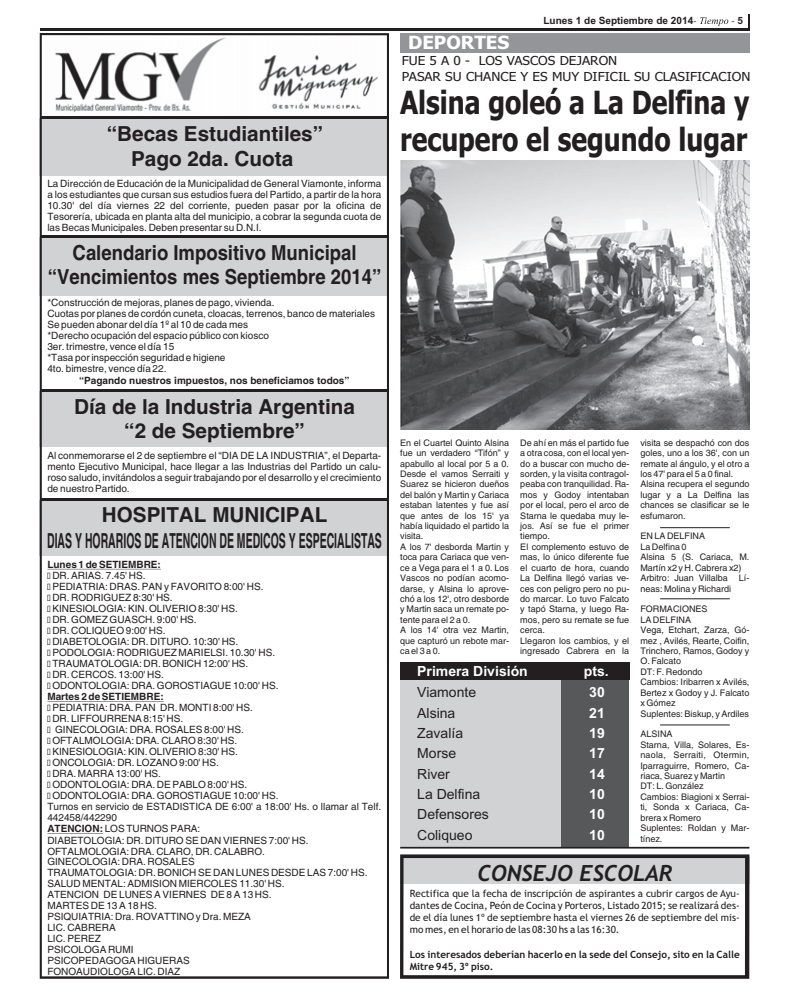
<style>
.page{position:relative;width:789px;height:993px;background:#fff}
.page>*{position:absolute;margin:0;border:0;box-sizing:border-box;transform-origin:0 0}
.t1{font:700 32px/36.7px "Tahoma";color:#231f20;scale:.83 1}
.t2{font:italic 700 22.3px "Trebuchet MS";color:#231f20}
.t3{font:700 20.7px/24.6px "Helvetica";color:#231f20;text-align:center}
.t4{font:700 20.7px/24.6px "Helvetica";color:#231f20;text-align:center;scale:.89 1}
.t5{font:700 18.2px "Tahoma";color:#fff}
.t6{font:14px/20.3px "Arial";color:#231f20}
.t7{font:700 14px/20.3px "Arial";color:#fff;text-align:justify}
.t8{font:12.4px/15.1px "Tahoma";color:#231f20;scale:1.09 1}
.t9{font:10px/11px "Helvetica";color:#231f20}
.t10{font:10px/12.2px "Trebuchet MS";color:#231f20;text-align:justify}
.t11{font:700 10px "Helvetica";color:#231f20}
.t12{font:700 10px/12.2px "Trebuchet MS";color:#231f20}
.t13{font:700 10px "Arial";color:#231f20}
.t14{font:9px/10.4px "Helvetica";color:#231f20}
.s1{font-weight:700}
</style>
<div class="page">
<div style="left:560px;top:679px;width:69px;height:167px;background:#57585a"></div>
<div style="left:400px;top:679px;width:160px;height:167px;background:#d1d2d4"></div>
<svg style="left:748px;top:14px;width:1px;height:14px"></svg>
<hr style="left:40px;top:28px;width:709px;height:2px;background:#231f20">
<svg style="left:693px;top:17px;width:40px;height:9px"></svg>
<hr style="left:400px;top:846px;width:349px;height:2px;background:#231f20">
<svg style="left:40px;top:33px;width:349px;height:945px"></svg>
<svg style="left:400px;top:854px;width:349px;height:124px"></svg>
<div style="left:400px;top:33px;width:349px;height:19px;background:#939598"></div>
<div style="left:400px;top:662px;width:229px;height:17px;background:#231f20"></div>
<hr style="left:659px;top:527px;width:70px;height:1px;background:#231f20">
<hr style="left:659px;top:598px;width:70px;height:1px;background:#231f20">
<hr style="left:659px;top:724px;width:70px;height:1px;background:#231f20">
<img style="left:400px;top:161px;width:349px;height:269px">
<h3 class="t3" style="left:107px;top:123px;width:218px">“Becas Estudiantiles”<br>Pago 2da. Cuota</h3>
<p class="t9" style="left:47px;top:179px;width:335px;text-align:justify">La Dirección de Educación de la Municipalidad de General Viamonte, informa a los estudiantes que cursan sus estudios fuera del Partido, a partir de la hora 10.30' del día viernes 22 del corriente, pueden pasar por la oficina de Tesorería, ubicada en planta alta del municipio, a cobrar la segunda cuota de las Becas Municipales. Deben presentar su D.N.I.</p>
<h3 class="t4" style="left:48px;top:242px;width:376px">Calendario Impositivo Municipal “Vencimientos mes Septiembre 2014”</h3>
<p class="t9" style="left:47px;top:298px;width:329px">*Construcción de mejoras, planes de pago, vivienda.<br>Cuotas por planes de cordón cuneta, cloacas, terrenos, banco de materiales Se pueden abonar del día 1º al 10 de cada mes<br>*Derecho ocupación del espacio público con kiosco<br>3er. trimestre, vence el día 15<br>*Tasa por inspección seguridad e higiene<br>4to. bimestre, vence día 22.</p>
<p class="t11" style="left:79px;top:376px;width:272px">“Pagando nuestros impuestos, nos beneficiamos todos”</p>
<h3 class="t3" style="left:74px;top:396px;width:282px">Día de la Industria Argentina “2 de Septiembre”</h3>
<p class="t9" style="left:47px;top:451px;width:335px;text-align:justify">Al conmemorarse el 2 de septiembre el “DIA DE LA INDUSTRIA”, el Departa&shy;mento Ejecutivo Municipal, hace llegar a las Industrias del Partido un calu&shy;roso saludo, invitándolos a seguir trabajando por el desarrollo y el crecimiento de nuestro Partido.</p>
<h3 class="t3" style="left:47px;top:503px;width:336px;line-height:26px">HOSPITAL MUNICIPAL<br>DIAS Y HORARIOS DE ATENCION DE MEDICOS Y ESPECIALISTAS</h3>
<p class="t11" style="left:47px;top:560px;width:115px">Lunes 1 de SETIEMBRE:</p>
<p class="t9" style="left:47px;top:570px;width:232px">?DR. ARIAS. 7.45' HS.<br>?PEDIATRIA: DRAS. PAN y FAVORITO 8:00' HS. ?DR. RODRIGUEZ 8:30' HS.<br>?KINESIOLOGIA: KIN. OLIVERIO 8:30' HS.<br>?DR. GOMEZ GUASCH. 9:00' HS.<br>?DR. COLIQUEO 9:00' HS.<br>?DIABETOLOGIA: DR. DITURO. 10:30' HS. ?PODOLOGIA: RODRIGUEZ MARIELSI. 10.30' HS. ?TRAUMATOLOGIA: DR. BONICH 12:00' HS.<br>?DR. CERCOS. 13:00' HS.<br>?ODONTOLOGIA: DRA. GOROSTIAGUE 10:00' HS.</p>
<p class="t11" style="left:47px;top:692px;width:118px">Martes 2 de SETIEMBRE:</p>
<p class="t9" style="left:47px;top:703px;width:335px">?PEDIATRIA: DRA. PAN DR. MONTI 8:00' HS.<br>?DR. LIFFOURRENA 8:15' HS.<br>? GINECOLOGIA: DRA. ROSALES 8:00' HS.<br>?OFTALMOLOGIA: DRA. CLARO 8:30' HS.<br>?KINESIOLOGIA: KIN. OLIVERIO 8:30' HS.<br>?ONCOLOGIA: DR. LOZANO 9:00' HS.<br>?DRA. MARRA 13:00' HS.<br>?ODONTOLOGIA: DRA. DE PABLO 8:00' HS.<br>?ODONTOLOGIA: DRA. GOROSTIAGUE 10:00' HS.<br>Turnos en servicio de ESTADISTICA DE 6:00' a 18:00' Hs. o llamar al Telf.<br>442458/442290<br><span class="s1">ATENCION:</span> LOS TURNOS PARA:<br>DIABETOLOGIA: DR. DITURO SE DAN VIERNES 7:00' HS.<br>OFTALMOLOGIA: DRA. CLARO, DR. CALABRO.<br>GINECOLOGIA: DRA. ROSALES<br>TRAUMATOLOGIA: DR. BONICH SE DAN LUNES DESDE LAS 7:00' HS.<br>SALUD MENTAL: ADMISION MIERCOLES 11.30' HS.<br>ATENCION DE LUNES A VIERNES DE 8 A 13 HS.<br>MARTES DE 13 A 18 HS.<br>PSIQUIATRIA: Dra. ROVATTINO y Dra. MEZA<br>LIC. CABRERA<br>LIC. PEREZ<br>PSICOLOGA RUMI<br>PSICOPEDAGOGA HIGUERAS<br>FONOAUDIOLOGA LIC. DIAZ</p>
<h3 class="t5" style="left:408px;top:35px;width:103px">DEPORTES</h3>
<p class="t13" style="left:543px;top:17px;width:151px">Lunes 1 de Septiembre de 2014</p>
<p class="t13" style="left:737px;top:17px;width:7px">5</p>
<p class="t8" style="left:401px;top:54px;width:321px">FUE 5 A 0 - LOS VASCOS DEJARON<br>PASAR SU CHANCE Y ES MUY DIFICIL SU CLASIFICACION</p>
<h1 class="t1" style="left:400px;top:87px;width:422px">Alsina goleó a La Delfina y recupero el segundo lugar</h1>
<p class="t14" style="left:400px;top:438px;width:110px">En el Cuartel Quinto Alsina fue un verdadero “Tifón” y apabullo al local por 5 a 0.<br>Desde el vamos Serraiti y<br>Suarez se hicieron dueños del balón y Martin y Cariaca estaban latentes y fue así que antes de los 15' ya había liquidado el partido la visita.<br>A los 7' desborda Martin y toca para Cariaca que ven&shy;ce a Vega para el 1 a 0. Los<br>Vascos no podían acomo&shy;darse, y Alsina lo aprove&shy;chó a los 12', otro desborde y Martin saca un remate po&shy;tente para el 2 a 0.<br>A los 14' otra vez Martin, que capturó un rebote mar&shy;ca el 3 a 0.</p>
<p class="t14" style="left:520px;top:438px;width:110px">De ahí en más el partido fue a otra cosa, con el local yen&shy;do a buscar con mucho de&shy;sorden, y la visita contragol&shy;peaba con tranquilidad. Ra&shy;mos y Godoy intentaban por el local, pero el arco de<br>Starna le quedaba muy le&shy;jos. Así se fue el primer tiempo.<br>El complemento estuvo de mas, lo único diferente fue el cuarto de hora, cuando<br>La Delfina llegó varias ve&shy;ces con peligro pero no pu&shy;do marcar. Lo tuvo Falcato y tapó Starna, y luego Ra&shy;mos, pero su remate se fue cerca.<br>Llegaron los cambios, y el ingresado Cabrera en la</p>
<p class="t14" style="left:640px;top:438px;width:110px">visita se despachó con dos goles, uno a los 36', con un remate al ángulo, y el otro a los 47' para el 5 a 0 final.<br>Alsina recupera el segundo lugar y a La Delfina las chances se clasificar se le esfumaron.</p>
<p class="t14" style="left:640px;top:531px;width:110px">EN LA DELFINA<br>La Delfina 0<br>Alsina 5 (S. Cariaca, M.<br>Martín x2 y H. Cabrera x2)<br>Arbitro: Juan Villalba Lí&shy;neas: Molina y Richardi</p>
<p class="t14" style="left:640px;top:604px;width:110px">FORMACIONES<br>LA DELFINA<br>Vega, Etchart, Zarza, Gó&shy;mez , Avilés, Rearte, Coifin,<br>Trinchero, Ramos, Godoy y<br>O. Falcato<br>DT: F. Redondo<br>Cambios: Iribarren x Avilés,<br>Bertez x Godoy y J. Falcato x Gómez<br>Suplentes: Biskup, y Ardiles</p>
<p class="t14" style="left:640px;top:729px;width:110px">ALSINA<br>Starna, Villa, Solares, Es&shy;naola, Serraiti, Otermin,<br>Iparraguirre, Romero, Ca&shy;riaca, Suarez y Martin<br>DT: L. González<br>Cambios: Biagioni x Serrai&shy;ti, Sonda x Cariaca, Ca&shy;brera x Romero<br>Suplentes: Roldan y Mar&shy;tínez.</p>
<h3 class="t7" style="left:417px;top:662px;width:112px">Primera División</h3>
<h3 class="t7" style="left:583px;top:661px;width:26px">pts.</h3>
<h3 class="t6" style="left:417px;top:683px;width:73px">Viamonte<br>Alsina<br>Zavalía<br>Morse<br>River<br>La Delfina<br>Defensores<br>Coliqueo</h3>
<h3 class="t7" style="left:589px;top:683px;width:17px">30<br>21<br>19<br>17<br>14<br>10<br>10<br>10</h3>
<h2 class="t2" style="left:477px;top:863px;width:197px">CONSEJO ESCOLAR</h2>
<p class="t10" style="left:409px;top:887px;width:331px">Rectifica que la fecha de inscripción de aspirantes a cubrir cargos de Ayu&shy;dantes de Cocina, Peón de Cocina y Porteros, Listado 2015; se realizará des&shy;de el día lunes 1º de septiembre hasta el viernes 26 de septiembre del mis&shy;mo mes, en el horario de las 08:30 hs a las 16:30.</p>
<p class="t12" style="left:409px;top:948px;width:331px">Los interesados deberían hacerlo en la sede del Consejo, sito en la Calle<br>Mitre 945, 3º piso.</p>
</div>
